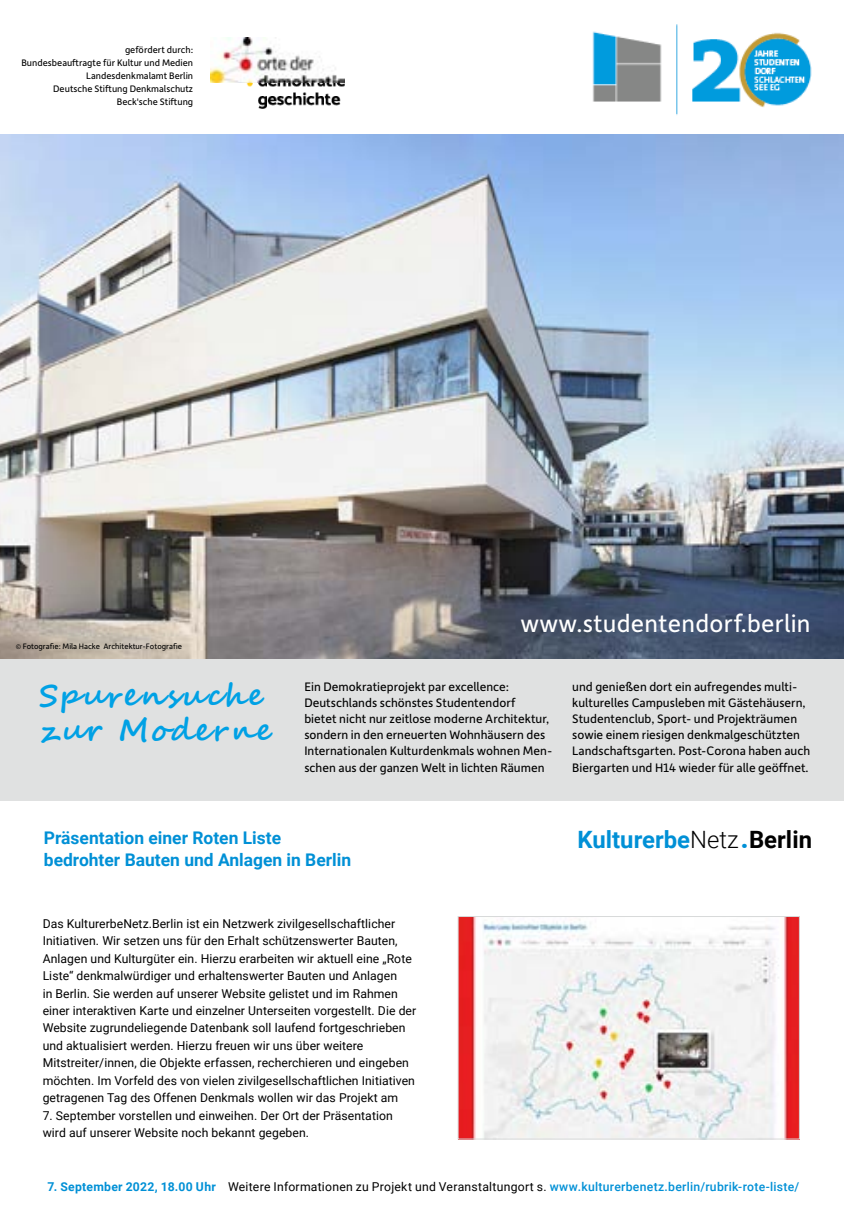
<style>
.page{position:relative;width:844px;height:1226px;background:#fff}
.page>*{position:absolute;margin:0;border:0;box-sizing:border-box;transform-origin:0 0}
.t1{font:700 30.62px/34.8px "Segoe Script";letter-spacing:.06em;color:#00a1e5}
.t2{font:26.07px "Depot New";letter-spacing:.01em;color:#fff}
.t3{font:700 23.8px "Roboto";color:#0090d6}
.t4{font:700 17.5px/21.7px "Roboto";color:#0090d6}
.t5{font:13.12px/16.3px "Depot New";color:#000}
.t6{font:12.25px/17.5px "Roboto";letter-spacing:.005em;color:#000}
.t7{font:9.97px/13.1px "Depot New";color:#000;text-align:right}
.t8{font:8.4px "Depot New";color:#000}
.s1{font-weight:300;color:#000}
.s2{font-weight:900;font-size:25.38px}
.s3{color:#000}
.s4{font-weight:700;color:#0090d6}
.s5{font-weight:500;color:#0090d6}
</style>
<div class="page">
<div style="left:0;top:658px;width:843px;height:142px;background:#e0e1e1"></div>
<img style="left:592px;top:24px;width:220px;height:91px">
<img style="left:0;top:134px;width:843px;height:524px">
<img style="left:211px;top:37px;width:133px;height:72px">
<img style="left:460px;top:918px;width:337px;height:219px">
<div style="left:458px;top:916px;width:341px;height:223px;border:1px solid #d8dada"></div>
<p class="t7" style="left:21px;top:43px;width:173px">gefördert durch:<br>Bundesbeauftragte für Kultur und Medien<br>Landesdenkmalamt Berlin<br>Deutsche Stiftung Denkmalschutz<br>Beck'sche Stiftung</p>
<p class="t8" style="left:16px;top:640px;width:168px">© Fotografie: Mila Hacke Architektur-Fotografie</p>
<h1 class="t1" style="left:39px;top:678px;width:234px">Spurensuche zur Moderne</h1>
<h2 class="t2" style="left:520px;top:606px;width:291px">www.studentendorf.berlin</h2>
<p class="t5" style="left:304px;top:677px;width:249px">Ein Demokratieprojekt par excellence:<br>Deutschlands schönstes Studentendorf<br>bietet nicht nur zeitlose moderne Architektur, sondern in den erneuerten Wohnhäusern des Internationalen Kulturdenkmals wohnen Men&shy;schen aus der ganzen Welt in lichten Räumen</p>
<p class="t5" style="left:572px;top:677px;width:239px">und genießen dort ein aufregendes multi&shy;kulturelles Campusleben mit Gästehäusern, Studentenclub, Sport- und Projekträumen sowie einem riesigen denkmalgeschützten Landschaftsgarten. Post-Corona haben auch Biergarten und H14 wieder für alle geöffnet.</p>
<h3 class="t4" style="left:44px;top:826px;width:309px">Präsentation einer Roten Liste bedrohter Bauten und Anlagen in Berlin</h3>
<p class="t6" style="left:43px;top:914px;width:375px">Das KulturerbeNetz.Berlin ist ein Netzwerk zivilgesellschaftlicher Initiativen. Wir setzen uns für den Erhalt schützenswerter Bauten, Anlagen und Kulturgüter ein. Hierzu erarbeiten wir aktuell eine „Rote Liste“ denkmalwürdiger und erhaltenswerter Bauten und Anlagen<br>in Berlin. Sie werden auf unserer Website gelistet und im Rahmen einer interaktiven Karte und einzelner Unterseiten vorgestellt. Die der Website zugrundeliegende Datenbank soll laufend fortgeschrieben und aktualisiert werden. Hierzu freuen wir uns über weitere Mitstreiter/innen, die Objekte erfassen, recherchieren und eingeben möchten. Im Vorfeld des von vielen zivilgesellschaftlichen Initiativen getragenen Tag des Offenen Denkmals wollen wir das Projekt am</p>
<p class="t6" style="left:43px;top:1105px;width:351px">7. September vorstellen und einweihen. Der Ort der Präsentation wird auf unserer Website noch bekannt gegeben.</p>
<h3 class="t3" style="left:577px;top:823px;width:236px">Kulturerbe<span class="s1">Netz</span><span class="s2">.</span><span class="s3">Berlin</span></h3>
<p class="t6" style="left:48px;top:1177px;width:753px"><span class="s4">7. September 2022, 18.00 Uhr</span> Weitere Informationen zu Projekt und Veranstaltungort s. <span class="s5">www.kulturerbenetz.berlin/rubrik-rote-liste/</span></p>
</div>
